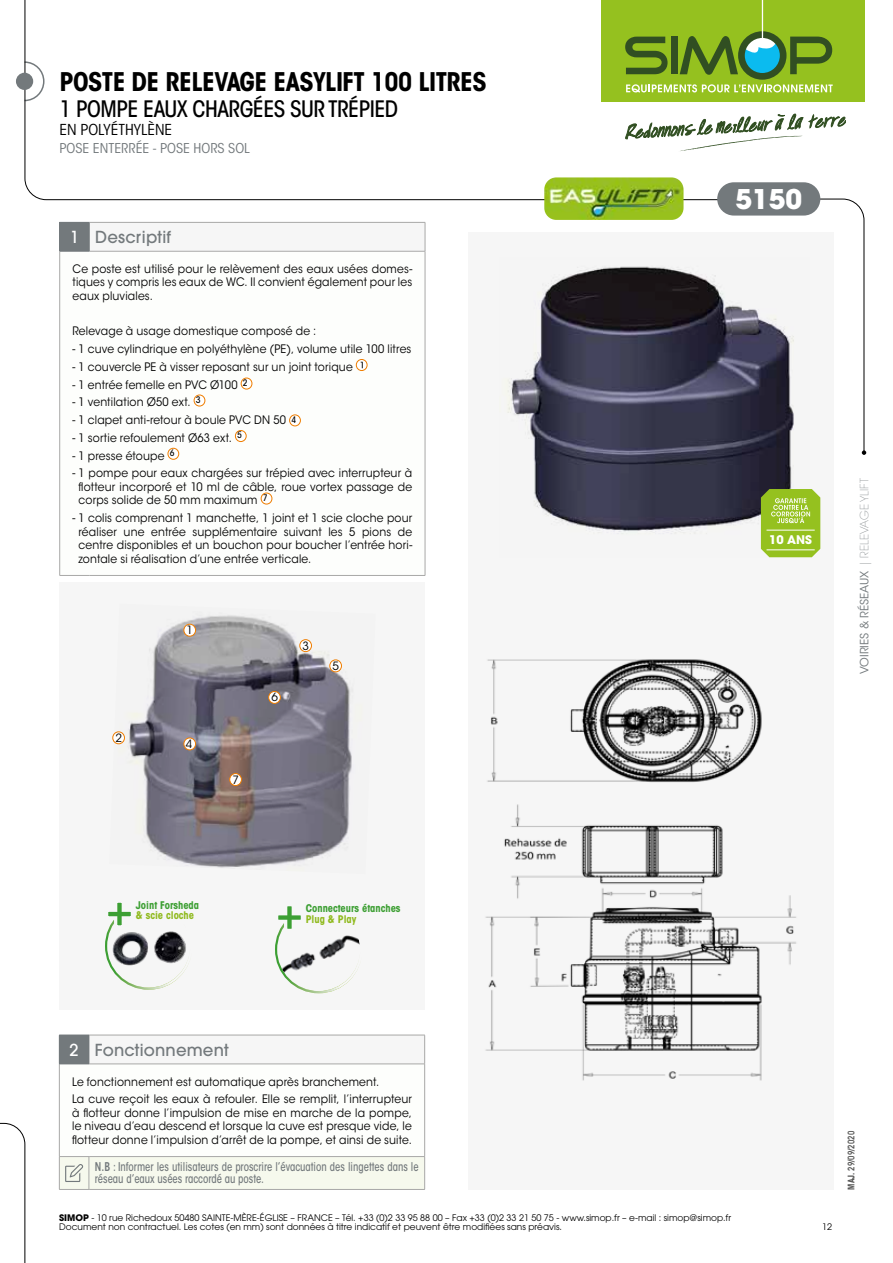
<style>
.page{position:relative;width:893px;height:1263px;background:#fff}
.page>*{position:absolute;margin:0;border:0;box-sizing:border-box;transform-origin:0 0}
.t1{font:700 27px "ITC Avant Garde Pro";color:#fff}
.t2{font:700 condensed 25.5px "ITC Avant Garde Std";letter-spacing:-.02em;color:#000}
.t3{font:500 condensed 22.5px "ITC Avant Garde Std";letter-spacing:-.02em;color:#000}
.t4{font:500 16.5px "ITC Avant Garde Pro";letter-spacing:.01em;color:#73797c}
.t5{font:condensed 15px "ITC Avant Garde Std";color:#000;scale:1.07 1}
.t6{font:condensed 13.5px "ITC Avant Garde Std";color:#73797c;scale:1.07 1}
.t7{font:500 condensed 12px/12px "ITC Avant Garde Std";color:#73797c;scale:.9 1}
.t8{font:700 11.85px "ITC Avant Garde Pro";color:#fff}
.t9{font:11.7px/13.5px "ITC Avant Garde Std";letter-spacing:.015em;color:#000;text-align:justify;scale:.93 1}
.t10{font:11.4px "ITC Avant Garde Std";color:#73797c}
.t11{font:11.4px "ITC Avant Garde Std";color:#000}
.t12{font:700 condensed 10.5px "ITC Avant Garde Std";color:#3fa535}
.t13{font:700 condensed 10.5px "ITC Avant Garde Std";color:#95c11f}
.t14{font:9px/9px "ITC Avant Garde Pro";color:#000}
.t15{font:600 condensed 9px "ITC Avant Garde Std";color:#575756;scale:.9 1}
.s1{color:#fff}
.s2{font-weight:500;font-stretch:condensed;font-size:9px}
.s3{font-weight:200}
.s4{font-weight:600}
.s5{font-weight:700}
</style>
<div class="page">
<svg style="left:24px;top:0;width:706px;height:200px"></svg>
<div style="left:16px;top:73px;width:17px;height:17px;background:#73797c;border-radius:50%"></div>
<div style="left:717px;top:182px;width:103px;height:34px;background:#73797c;border-radius:17px"></div>
<svg style="left:748px;top:198px;width:118px;height:257px"></svg>
<svg style="left:0;top:1122px;width:26px;height:141px"></svg>
<div style="left:601px;top:0;width:263px;height:102px;background:#95c11f"></div>
<hr style="left:762px;top:0;width:1px;height:42px;background:#fff">
<svg style="left:625px;top:31px;width:208px;height:61px"></svg>
<svg style="left:809px;top:115px;width:36px;height:13px"></svg>
<svg style="left:625px;top:114px;width:178px;height:38px"></svg>
<div style="left:468px;top:232px;width:365px;height:957px;background:#f6f6f6"></div>
<div style="left:60px;top:583px;width:365px;height:427px;background:#f6f6f6"></div>
<div style="left:89px;top:222px;width:336px;height:29px;background:#f6f6f6"></div>
<hr style="left:59px;top:251px;width:1px;height:324px;background:#a8a8a7">
<hr style="left:425px;top:251px;width:1px;height:324px;background:#a8a8a7">
<svg style="left:60px;top:575px;width:29px;height:1px"></svg>
<hr style="left:89px;top:575px;width:336px;height:1px;background:#a8a8a7">
<hr style="left:89px;top:222px;width:336px;height:1px;background:#a8a8a7">
<svg style="left:425px;top:223px;width:1px;height:28px"></svg>
<hr style="left:89px;top:251px;width:336px;height:1px;background:#a8a8a7">
<svg style="left:59px;top:222px;width:31px;height:30px"></svg>
<svg style="left:356px;top:359px;width:11px;height:11px"></svg>
<svg style="left:361px;top:362px;width:2px;height:6px"></svg>
<div style="left:356px;top:359px;width:11px;height:12px;border:1px solid #ef7d00;border-radius:50%"></div>
<div style="left:241px;top:378px;width:11px;height:11px;border:1px solid #ef7d00;border-radius:50%"></div>
<div style="left:194px;top:395px;width:11px;height:11px;border:1px solid #ef7d00;border-radius:50%"></div>
<div style="left:289px;top:414px;width:12px;height:12px;border:1px solid #ef7d00;border-radius:50%"></div>
<div style="left:235px;top:430px;width:12px;height:12px;border:1px solid #ef7d00;border-radius:50%"></div>
<div style="left:168px;top:448px;width:11px;height:12px;border:1px solid #ef7d00;border-radius:50%"></div>
<div style="left:261px;top:493px;width:11px;height:11px;border:1px solid #ef7d00;border-radius:50%"></div>
<img style="left:112px;top:615px;width:241px;height:253px">
<div style="left:184px;top:624px;width:12px;height:12px;background:#fff;border-radius:50%"></div>
<div style="left:183px;top:624px;width:13px;height:13px;border:1px solid #ef7d00;border-radius:50%"></div>
<div style="left:113px;top:732px;width:11px;height:12px;background:#fff;border-radius:50%"></div>
<div style="left:112px;top:731px;width:13px;height:13px;border:1px solid #ef7d00;border-radius:50%"></div>
<div style="left:300px;top:640px;width:11px;height:12px;background:#fff;border-radius:50%"></div>
<div style="left:299px;top:639px;width:13px;height:13px;border:1px solid #ef7d00;border-radius:50%"></div>
<div style="left:184px;top:738px;width:12px;height:12px;background:#fff;border-radius:50%"></div>
<div style="left:183px;top:737px;width:13px;height:13px;border:1px solid #ef7d00;border-radius:50%"></div>
<div style="left:330px;top:660px;width:11px;height:12px;background:#fff;border-radius:50%"></div>
<div style="left:329px;top:659px;width:13px;height:13px;border:1px solid #ef7d00;border-radius:50%"></div>
<div style="left:269px;top:691px;width:11px;height:12px;background:#fff;border-radius:50%"></div>
<div style="left:268px;top:691px;width:13px;height:13px;border:1px solid #ef7d00;border-radius:50%"></div>
<div style="left:230px;top:773px;width:11px;height:12px;background:#fff;border-radius:50%"></div>
<div style="left:229px;top:773px;width:13px;height:13px;border:1px solid #ef7d00;border-radius:50%"></div>
<img style="left:507px;top:266px;width:287px;height:283px">
<img style="left:485px;top:659px;width:311px;height:422px">
<img style="left:544px;top:177px;width:139px;height:43px">
<svg style="left:761px;top:489px;width:59px;height:68px;background:#9fc537"></svg>
<hr style="left:766px;top:530px;width:49px;height:1px;background:#fff">
<hr style="left:766px;top:549px;width:49px;height:1px;background:#fff">
<div style="left:59px;top:1035px;width:30px;height:29px;background:#73797c"></div>
<div style="left:89px;top:1035px;width:336px;height:29px;background:#f6f6f6"></div>
<hr style="left:59px;top:1064px;width:1px;height:92px;background:#a8a8a7">
<hr style="left:424px;top:1064px;width:1px;height:92px;background:#a8a8a7">
<hr style="left:89px;top:1035px;width:336px;height:1px;background:#a8a8a7">
<svg style="left:424px;top:1035px;width:1px;height:29px"></svg>
<hr style="left:89px;top:1064px;width:336px;height:1px;background:#a8a8a7">
<hr style="left:59px;top:1189px;width:30px;height:1px;background:#a8a8a7">
<hr style="left:89px;top:1189px;width:336px;height:1px;background:#a8a8a7">
<svg style="left:89px;top:1036px;width:1px;height:28px"></svg>
<hr style="left:59px;top:1064px;width:30px;height:1px;background:#73797c">
<div style="left:59px;top:1156px;width:366px;height:33px;background:#f6f9ed"></div>
<svg style="left:106px;top:903px;width:85px;height:86px"></svg>
<img style="left:109px;top:929px;width:80px;height:37px">
<div style="left:105px;top:902px;width:87px;height:88px;border:2px solid #fff;border-radius:50%"></div>
<div style="left:120px;top:901px;width:88px;height:22px;background:#f6f6f6"></div>
<svg style="left:108px;top:902px;width:28px;height:28px"></svg>
<img style="left:276px;top:934px;width:83px;height:54px">
<div style="left:275px;top:906px;width:87px;height:87px;border:2px solid #fff;border-radius:50%"></div>
<div style="left:290px;top:904px;width:111px;height:25px;background:#f6f6f6"></div>
<svg style="left:278px;top:906px;width:23px;height:28px"></svg>
<h2 class="t2" style="left:60px;top:66px;width:429px">POSTE DE RELEVAGE EASYLIFT 100 LITRES</h2>
<h3 class="t3" style="left:60px;top:95px;width:340px">1 POMPE EAUX CHARGÉES SUR TRÉPIED</h3>
<p class="t5" style="left:60px;top:120px;width:107px">EN POLYÉTHYLÈNE</p>
<p class="t6" style="left:60px;top:140px;width:179px">POSE ENTERRÉE - POSE HORS SOL</p>
<h3 class="t4" style="left:70px;top:226px;width:103px"><span class="s1">1</span> Descriptif</h3>
<p class="t9" style="left:72px;top:262px;width:367px">Ce poste est utilisé pour le relèvement des eaux usées domes&shy;tiques y compris les eaux de WC. Il convient également pour les eaux pluviales.</p>
<p class="t9" style="left:72px;top:325px;width:264px">Relevage à usage domestique composé de :</p>
<p class="t9" style="left:72px;top:342px;width:366px">- 1 cuve cylindrique en polyéthylène (PE), volume utile 100 litres</p>
<p class="t9" style="left:72px;top:360px;width:303px">- 1 couvercle PE à visser reposant sur un joint torique</p>
<p class="t9" style="left:72px;top:378px;width:190px">- 1 entrée femelle en PVC Ø100 <sup>2</sup></p>
<p class="t9" style="left:72px;top:396px;width:139px">- 1 ventilation Ø50 ext. <sup>3</sup></p>
<p class="t9" style="left:72px;top:413px;width:242px">- 1 clapet anti-retour à boule PVC DN 50 <span class="s2">4</span></p>
<p class="t9" style="left:72px;top:431px;width:184px">- 1 sortie refoulement Ø63 ext. <sup>5</sup></p>
<p class="t9" style="left:72px;top:449px;width:111px">- 1 presse étoupe <sup>6</sup></p>
<p class="t9" style="left:79px;top:467px;width:360px;text-indent:-6px">- 1 pompe pour eaux chargées sur trépied avec interrupteur à flotteur incorporé et 10 ml de câble, roue vortex passage de corps solide de 50 mm maximum <sup>7</sup></p>
<p class="t9" style="left:79px;top:511px;width:360px;text-indent:-6px">- 1 colis comprenant 1 manchette, 1 joint et 1 scie cloche pour réaliser une entrée supplémentaire suivant les 5 pions de centre disponibles et un bouchon pour boucher l’entrée hori&shy;zontale si réalisation d’une entrée verticale.</p>
<p class="t11" style="left:115px;top:731px;width:8px">2</p>
<p class="t11" style="left:187px;top:623px;width:8px">1</p>
<p class="t11" style="left:186px;top:737px;width:8px">4</p>
<p class="t11" style="left:232px;top:773px;width:8px">7</p>
<p class="t11" style="left:271px;top:690px;width:8px">6</p>
<p class="t11" style="left:302px;top:638px;width:8px">3</p>
<p class="t11" style="left:332px;top:659px;width:8px">5</p>
<p class="t12" style="left:136px;top:898px;width:65px">Joint Forsheda</p>
<p class="t13" style="left:136px;top:909px;width:60px">&amp; scie cloche</p>
<p class="t12" style="left:306px;top:901px;width:96px">Connecteurs étanches</p>
<p class="t13" style="left:306px;top:912px;width:52px">Plug &amp; Play</p>
<h1 class="t1" style="left:735px;top:181px;width:68px">5150</h1>
<p class="t8" style="left:769px;top:532px;width:44px">10 ANS</p>
<p class="t10" style="left:857px;top:674px;width:197px;rotate:-90deg">VOIRIES &amp; RÉSEAUX <span class="s3">| RELEVAGE YLIFT</span></p>
<h3 class="t4" style="left:70px;top:1039px;width:161px"><span class="s1">2</span> Fonctionnement</h3>
<p class="t9" style="left:72px;top:1072px;width:367px;line-height:17.7px">Le fonctionnement est automatique après branchement.<br>La cuve reçoit les eaux à refouler. Elle se remplit, l’interrupteur</p>
<p class="t9" style="left:72px;top:1106px;width:367px">à flotteur donne l’impulsion de mise en marche de la pompe, le niveau d’eau descend et lorsque la cuve est presque vide, le flotteur donne l’impulsion d’arrêt de la pompe, et ainsi de suite.</p>
<p class="t7" style="left:95px;top:1161px;width:361px"><span class="s4">N.B</span> : Informer les utilisateurs de proscrire l’évacuation des lingettes dans le réseau d’eaux usées raccordé au poste.</p>
<p class="t14" style="left:59px;top:1213px;width:673px"><span class="s5">SIMOP</span> - 10 rue Richedoux 50480 SAINTE-MÈRE-ÉGLISE – FRANCE – Tél. +33 (0)2 33 95 88 00 – Fax +33 (0)2 33 21 50 75 - www.simop.fr – e-mail : simop@simop.fr<br>Document non contractuel. Les cotes (en mm) sont données à titre indicatif et peuvent être modifiées sans préavis.</p>
<p class="t14" style="left:822px;top:1222px;width:11px">12</p>
<p class="t15" style="left:846px;top:1189px;width:67px;rotate:-90deg"><span class="s5">MAJ.</span> 29/09/2020</p>
</div>
